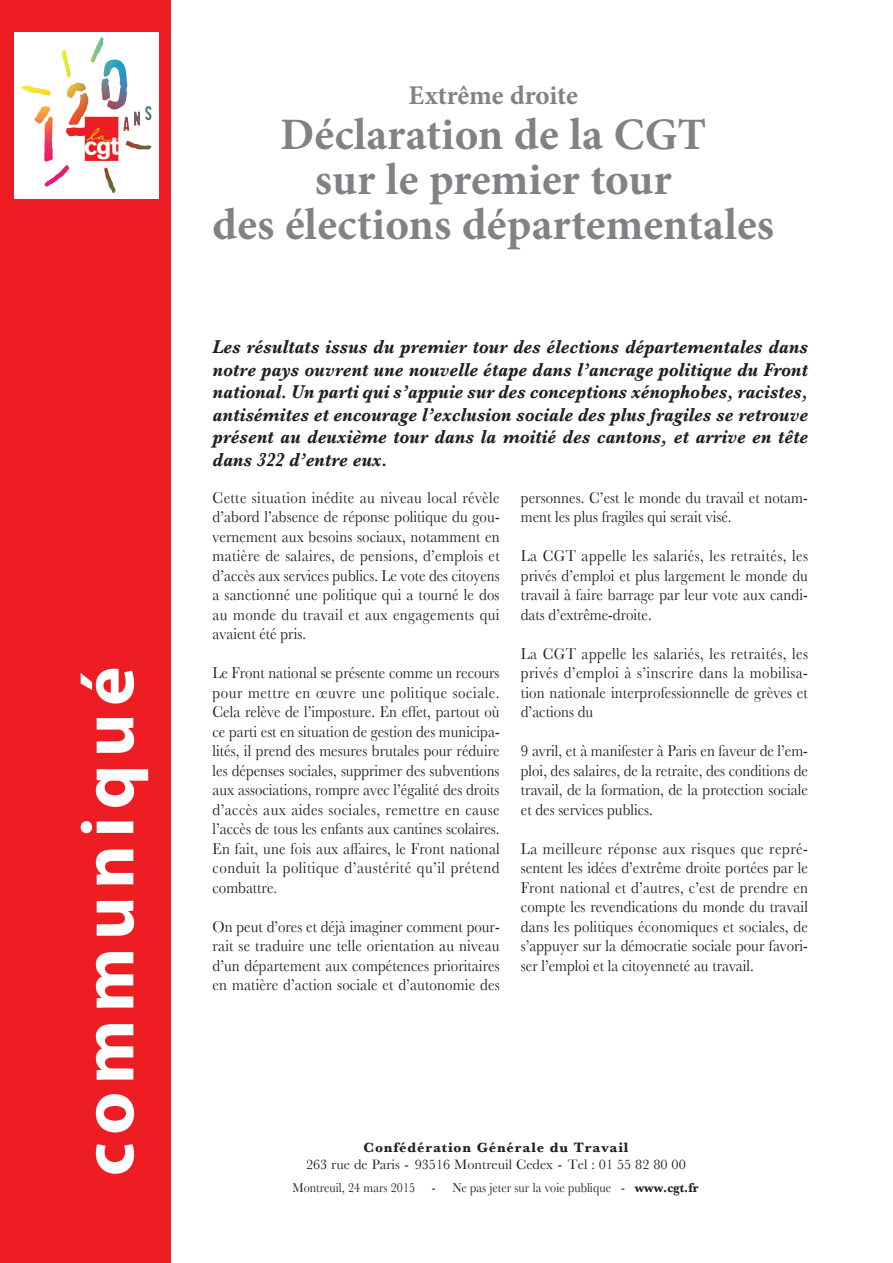
<style>
.page{position:relative;width:893px;height:1263px;background:#fff}
.page>*{position:absolute;margin:0;border:0;box-sizing:border-box;transform-origin:0 0}
.t1{font:700 75px "Myriad Pro";letter-spacing:.1em;color:#fff}
.Titre_communiqué{font:700 45px/45px "Minion Pro";color:#808285;text-align:center}
.Titre_communiqué-2{font:700 27px "Minion Pro";letter-spacing:-.005em;color:#808285}
.chapo{font:italic 700 19.5px/22.5px "Baskerville";color:#231f20;text-align:justify;scale:.9 1}
.texte{font:16.5px/19.5px "Baskerville";letter-spacing:.005em;color:#231f20;text-align:justify;scale:.9 1}
.t2{font:14.25px "Baskerville";color:#231f20}
.t3{font:700 14.25px "Baskerville";letter-spacing:.06em;color:#231f20}
.t4{font:13.5px "Baskerville";color:#231f20;scale:.9 1}
.s1{font-weight:700}
</style>
<div class="page">
<div style="left:0;top:0;width:170px;height:1263px;background:#ee1d23"></div>
<svg style="left:14px;top:33px;width:145px;height:166px;background:#f5e5e2"></svg>
<p class="t1" style="left:59px;top:1176px;width:511px;rotate:-90deg">communiqué</p>
<p class="Titre_communiqué-2" style="left:409px;top:77px;width:171px">Extrême droite</p>
<p class="Titre_communiqué" style="left:213px;top:112px;width:563px">Déclaration de la CGT<br>sur le premier tour<br>des élections départementales</p>
<p class="chapo" style="left:213px;top:336px;width:663px">Les résultats issus du premier tour des élections départementales dans notre pays ouvrent une nouvelle étape dans l’ancrage politique du Front national. Un parti qui s’appuie sur des conceptions xénophobes, racistes, antisémites et encourage l’exclusion sociale des plus fragiles se retrouve présent au deuxième tour dans la moitié des cantons, et arrive en tête dans 322 d’entre eux.</p>
<p class="texte" style="left:213px;top:487px;width:320px">Cette situation inédite au niveau local révèle d’abord l’absence de réponse politique du gou&shy;vernement aux besoins sociaux, notamment en matière de salaires, de pensions, d’emplois et d’accès aux services publics. Le vote des citoyens a sanctionné une politique qui a tourné le dos au monde du travail et aux engagements qui avaient été pris.</p>
<p class="texte" style="left:213px;top:663px;width:320px">Le Front national se présente comme un recours pour mettre en œuvre une politique sociale.<br>Cela relève de l’imposture. En effet, partout où ce parti est en situation de gestion des municipa&shy;lités, il prend des mesures brutales pour réduire les dépenses sociales, supprimer des subventions aux associations, rompre avec l’égalité des droits d’accès aux aides sociales, remettre en cause l’accès de tous les enfants aux cantines scolaires.<br>En fait, une fois aux affaires, le Front national conduit la politique d’austérité qu’il prétend combattre.</p>
<p class="texte" style="left:213px;top:916px;width:320px">On peut d’ores et déjà imaginer comment pour&shy;rait se traduire une telle orientation au niveau d’un département aux compétences prioritaires en matière d’action sociale et d’autonomie des</p>
<p class="texte" style="left:521px;top:487px;width:320px">personnes. C’est le monde du travail et notam&shy;ment les plus fragiles qui serait visé.</p>
<p class="texte" style="left:521px;top:546px;width:320px">La CGT appelle les salariés, les retraités, les privés d’emploi et plus largement le monde du travail à faire barrage par leur vote aux candi&shy;dats d’extrême-droite.</p>
<p class="texte" style="left:521px;top:643px;width:320px">La CGT appelle les salariés, les retraités, les privés d’emploi à s’inscrire dans la mobilisa&shy;tion nationale interprofessionnelle de grèves et d’actions du</p>
<p class="texte" style="left:521px;top:741px;width:320px">9 avril, et à manifester à Paris en faveur de l’em&shy;ploi, des salaires, de la retraite, des conditions de travail, de la formation, de la protection sociale et des services publics.</p>
<p class="texte" style="left:521px;top:838px;width:320px">La meilleure réponse aux risques que repré&shy;sentent les idées d’extrême droite portées par le Front national et d’autres, c’est de prendre en compte les revendications du monde du travail dans les politiques économiques et sociales, de s’appuyer sur la démocratie sociale pour favori&shy;ser l’emploi et la citoyenneté au travail.</p>
<p class="t3" style="left:363px;top:1139px;width:266px">Confédération Générale du Travail</p>
<p class="t2" style="left:306px;top:1156px;width:381px">263 rue de Paris - 93516 Montreuil Cedex - Tel : 01 55 82 80 00</p>
<p class="t4" style="left:292px;top:1180px;width:453px">Montreuil, 24 mars 2015 - Ne pas jeter sur la voie publique - <span class="s1">www.cgt.fr</span></p>
</div>
